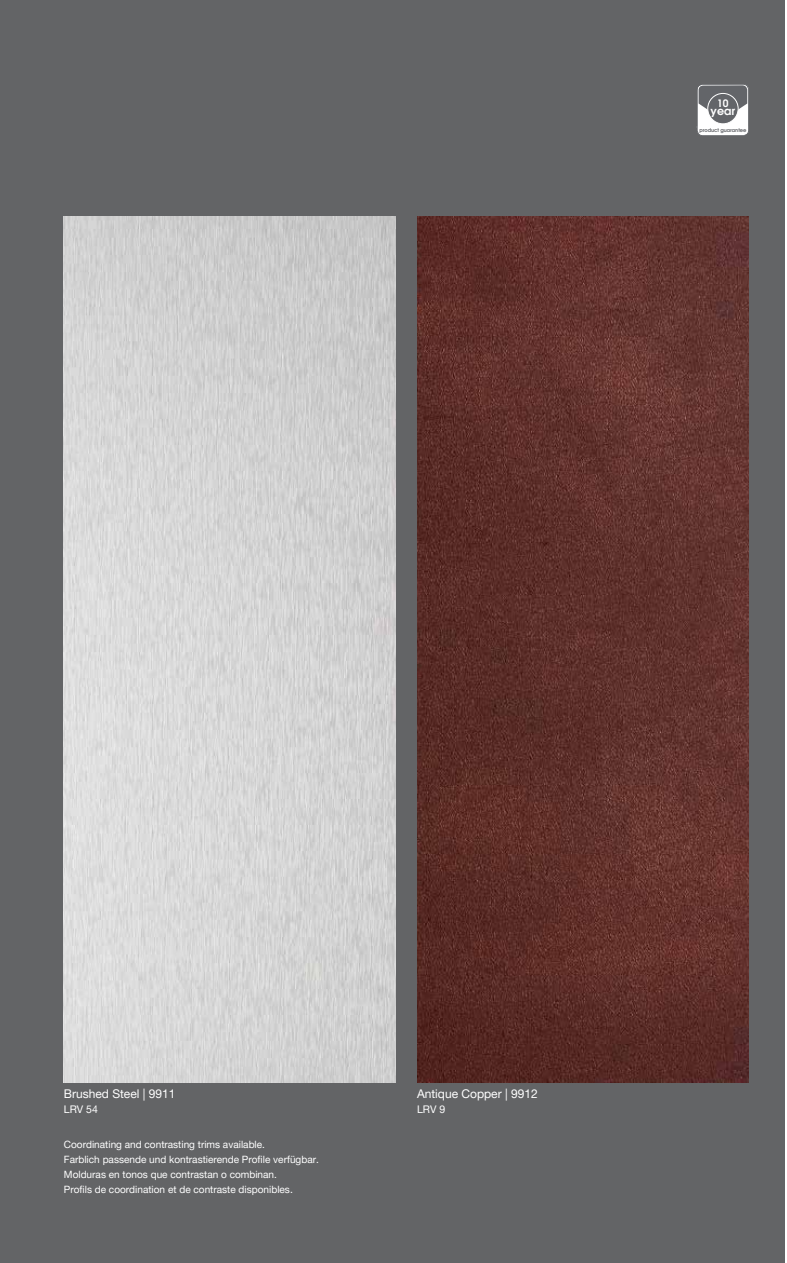
<style>
.page{position:relative;width:787px;height:1263px;background:#fff}
.page>*{position:absolute;margin:0;border:0;box-sizing:border-box;transform-origin:0 0}
.t1{font:12px "Helvetica Neue LT Pro";color:#fff}
.t2{font:600 11.1px "Avant Garde";color:#fff}
.t3{font:10.5px "Helvetica Neue LT Pro";color:#fff}
.t4{font:600 10.2px "Avant Garde";color:#fff}
.t5{font:10.05px/15px "Helvetica Neue LT Pro";color:#fff}
.t6{font:600 5.1px "Avant Garde";color:#636569}
.s1{font-size:10.5px}
</style>
<div class="page">
<div style="left:0;top:0;width:784px;height:1263px;background:#636466"></div>
<img style="left:64px;top:217px;width:332px;height:865px">
<img style="left:417px;top:217px;width:331px;height:865px">
<svg style="left:696px;top:84px;width:53px;height:52px"></svg>
<p class="t4" style="left:717px;top:96px;width:13px">10</p>
<p class="t2" style="left:710px;top:104px;width:26px">year</p>
<p class="t6" style="left:699px;top:127px;width:48px">product guarantee</p>
<p class="t1" style="left:64px;top:1086px;width:113px">Brushed Steel | 9911</p>
<p class="t3" style="left:64px;top:1103px;width:36px">LRV 54</p>
<p class="t5" style="left:64px;top:1136px;width:256px">Coordinating and contrasting trims available.<br>Farblich passende und kontrastierende Profile verfügbar.<br>Molduras en tonos que contrastan o combinan.<br>Profils de coordination et de contraste disponibles<span class="s1">.</span></p>
<p class="t1" style="left:417px;top:1086px;width:122px">Antique Copper | 9912</p>
<p class="t3" style="left:417px;top:1103px;width:30px">LRV 9</p>
</div>
